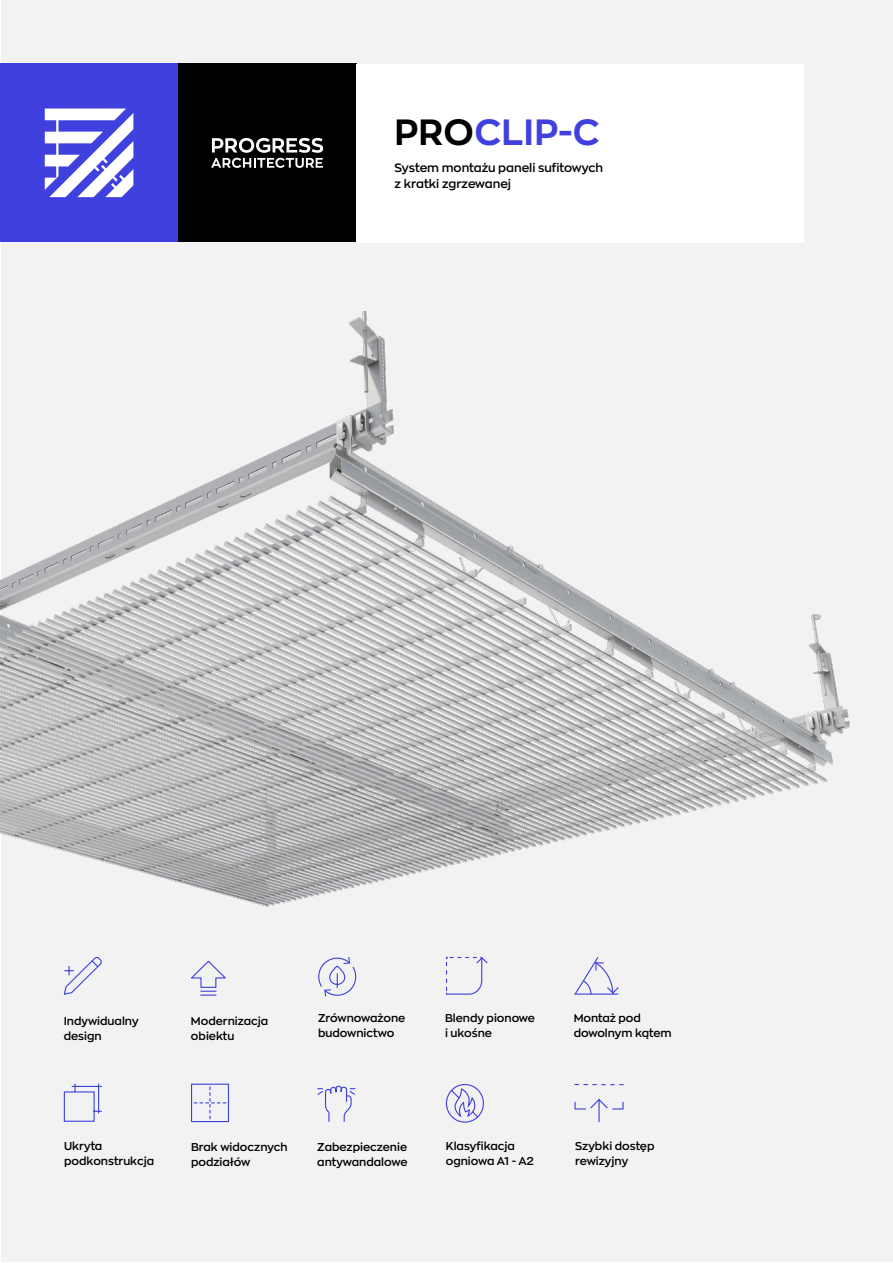
<style>
.page{position:relative;width:893px;height:1263px;background:#fff}
.page>*{position:absolute;margin:0;border:0;box-sizing:border-box;transform-origin:0 0}
.t1{font:700 36px "Zona Pro";letter-spacing:.01em;color:#4040de}
.t2{font:600 12px/15.8px "Zona Pro";color:#000}
.t3{font:600 11.25px/15px "Zona Pro";color:#000}
.s1{color:#000}
</style>
<div class="page">
<div style="left:1px;top:1px;width:891px;height:1261px;background:#f2f2f2"></div>
<div style="left:0;top:64px;width:178px;height:178px;background:#4040de"></div>
<div style="left:178px;top:64px;width:178px;height:178px;background:#000"></div>
<svg style="left:45px;top:109px;width:88px;height:88px"></svg>
<svg style="left:211px;top:138px;width:112px;height:30px"></svg>
<img style="left:0;top:311px;width:850px;height:596px">
<svg style="left:191px;top:960px;width:35px;height:36px"></svg>
<svg style="left:318px;top:957px;width:39px;height:40px"></svg>
<svg style="left:446px;top:956px;width:42px;height:39px"></svg>
<svg style="left:574px;top:957px;width:45px;height:38px"></svg>
<svg style="left:445px;top:1084px;width:39px;height:39px"></svg>
<div style="left:191px;top:1084px;width:38px;height:38px;border:1px solid #4040de"></div>
<svg style="left:194px;top:1086px;width:32px;height:33px"></svg>
<svg style="left:63px;top:957px;width:39px;height:38px"></svg>
<svg style="left:63px;top:1083px;width:39px;height:39px"></svg>
<svg style="left:317px;top:1086px;width:39px;height:36px"></svg>
<svg style="left:574px;top:1084px;width:50px;height:1px"></svg>
<svg style="left:574px;top:1099px;width:50px;height:24px"></svg>
<div style="left:356px;top:64px;width:447px;height:178px;background:#fff"></div>
<h1 class="t1" style="left:395px;top:108px;width:207px"><span class="s1">PRO</span>CLIP-C</h1>
<p class="t2" style="left:395px;top:160px;width:210px">System montażu paneli sufitowych z kratki zgrzewanej</p>
<p class="t3" style="left:64px;top:1013px;width:76px">Indywidualny design</p>
<p class="t3" style="left:191px;top:1013px;width:79px">Modernizacja obiektu</p>
<p class="t3" style="left:318px;top:1010px;width:89px">Zrównoważone budownictwo</p>
<p class="t3" style="left:445px;top:1010px;width:91px">Blendy pionowe i ukośne</p>
<p class="t3" style="left:574px;top:1010px;width:99px">Montaż pod dowolnym kątem</p>
<p class="t3" style="left:64px;top:1138px;width:92px">Ukryta podkonstrukcja</p>
<p class="t3" style="left:446px;top:1138px;width:90px">Klasyfikacja ogniowa A1 - A2</p>
<p class="t3" style="left:191px;top:1139px;width:98px">Brak widocznych podziałów</p>
<p class="t3" style="left:575px;top:1138px;width:81px">Szybki dostęp rewizyjny</p>
<p class="t3" style="left:317px;top:1139px;width:92px">Zabezpieczenie antywandalowe</p>
</div>
